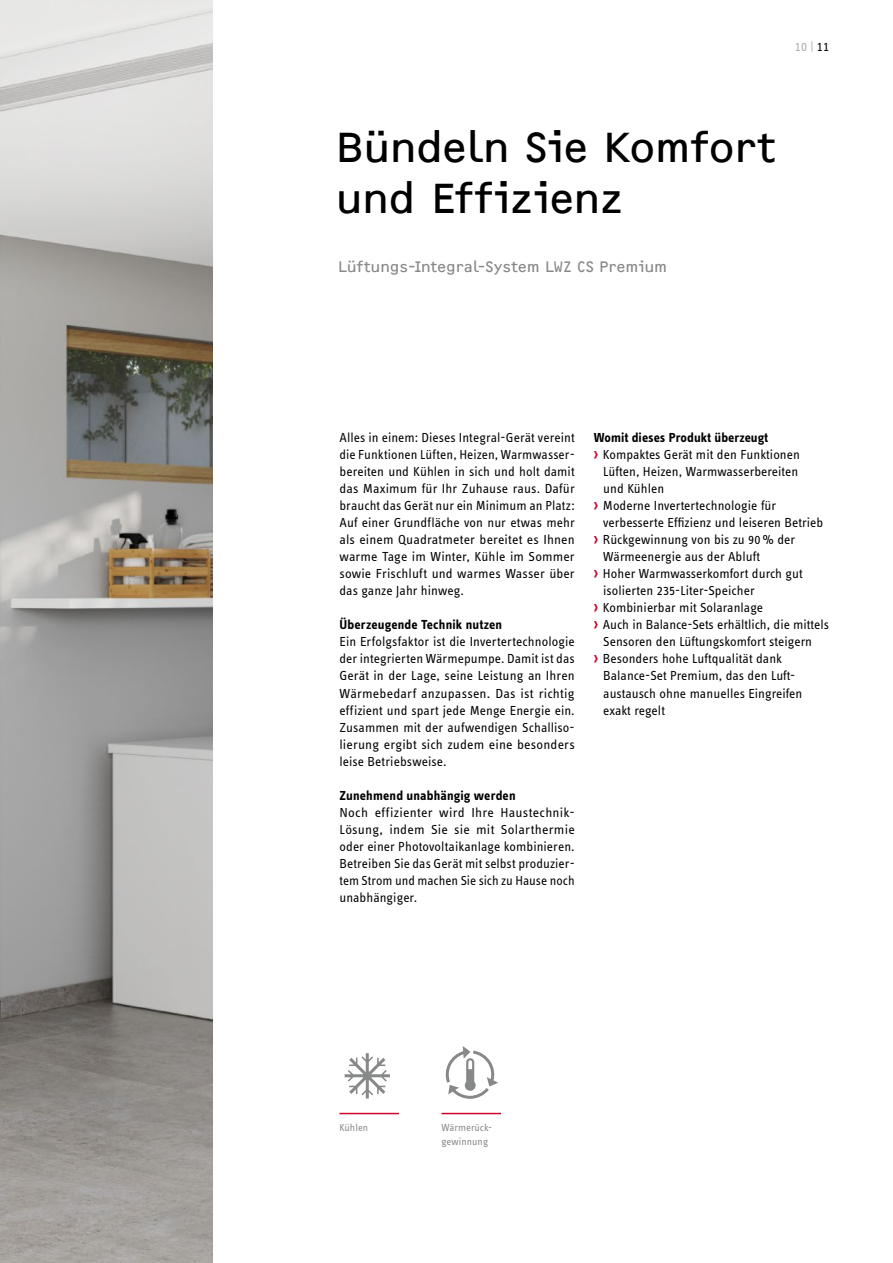
<style>
.page{position:relative;width:893px;height:1263px;background:#fff}
.page>*{position:absolute;margin:0;border:0;box-sizing:border-box;transform-origin:0 0}
.t1{font:43.5px/51px "F2 FOCR Bczyk Com";letter-spacing:-.005em;color:#000}
.t2{font:15.75px "F2 FOCR Bczyk Com";color:#878988}
.t3{font:13.5px/17px "STE Info Text";letter-spacing:.005em;color:#000;text-align:justify}
.t4{font:700 13.5px "STE Info Text";letter-spacing:.01em;color:#000}
.t5{font:13.5px "STE Info Text";color:#abadad}
.t6{font:10.5px/13.5px "STE Info Text";letter-spacing:.005em;color:#878988}
.s1{color:#000}
.s2{font-family:"F2 FOCR Bczyk Com";font-size:16.5px;color:#cf002a}
</style>
<div class="page">
<img style="left:0;top:0;width:212px;height:1263px">
<svg style="left:345px;top:1053px;width:45px;height:45px"></svg>
<svg style="left:445px;top:1046px;width:53px;height:53px"></svg>
<hr style="left:339px;top:1113px;width:60px;height:1px;background:#cf002a">
<hr style="left:441px;top:1113px;width:60px;height:1px;background:#cf002a">
<p class="t5" style="left:795px;top:39px;width:36px">10 | <span class="s1">11</span></p>
<h1 class="t1" style="left:335px;top:122px;width:441px">Bündeln Sie Komfort und Effizienz</h1>
<p class="t2" style="left:338px;top:258px;width:331px">Lüftungs-Integral-System LWZ CS Premium</p>
<p class="t3" style="left:339px;top:429px;width:237px">Alles in einem: Dieses Integral-Gerät vereint die Funktionen Lüften, Heizen, Warmwasser&shy;bereiten und Kühlen in sich und holt damit das Maximum für Ihr Zuhause raus. Dafür braucht das Gerät nur ein Minimum an Platz:<br>Auf einer Grundfläche von nur etwas mehr als einem Quadratmeter bereitet es Ihnen warme Tage im Winter, Kühle im Sommer sowie Frischluft und warmes Wasser über das ganze Jahr hinweg.</p>
<p class="t4" style="left:339px;top:617px;width:164px">Überzeugende Technik nutzen</p>
<p class="t3" style="left:339px;top:633px;width:237px">Ein Erfolgsfaktor ist die Invertertechnologie der integrierten Wärmepumpe. Damit ist das Gerät in der Lage, seine Leistung an Ihren Wärmebedarf anzupassen. Das ist richtig effizient und spart jede Menge Energie ein.<br>Zusammen mit der aufwendigen Schalliso&shy;lierung ergibt sich zudem eine besonders leise Betriebsweise.</p>
<p class="t4" style="left:339px;top:787px;width:178px">Zunehmend unabhängig werden</p>
<p class="t3" style="left:339px;top:803px;width:237px;text-align:left">Noch effizienter wird Ihre Haustechnik-Lösung, indem Sie sie mit Solarthermie oder einer Photovoltaikanlage kombinieren.<br>Betreiben Sie das Gerät mit selbst produzier&shy;tem Strom und machen Sie sich zu Hause noch unabhängiger.</p>
<p class="t4" style="left:594px;top:430px;width:176px">Womit dieses Produkt überzeugt</p>
<p class="t3" style="left:594px;top:446px;width:208px"><span class="s2">›</span> Kompaktes Gerät mit den Funktionen</p>
<p class="t3" style="left:603px;top:463px;width:197px">Lüften, Heizen, Warmwasserbereiten</p>
<p class="t3" style="left:603px;top:480px;width:63px">und Kühlen</p>
<p class="t3" style="left:594px;top:497px;width:184px"><span class="s2">›</span> Moderne Invertertechnologie für</p>
<p class="t3" style="left:603px;top:514px;width:221px">verbesserte Effizienz und leiseren Betrieb</p>
<p class="t3" style="left:594px;top:531px;width:203px"><span class="s2">›</span> Rückgewinnung von bis zu 90% der</p>
<p class="t3" style="left:603px;top:548px;width:158px">Wärmeenergie aus der Abluft</p>
<p class="t3" style="left:594px;top:565px;width:210px"><span class="s2">›</span> Hoher Warmwasserkomfort durch gut</p>
<p class="t3" style="left:603px;top:582px;width:153px">isolierten 235-Liter-Speicher</p>
<p class="t3" style="left:594px;top:599px;width:171px"><span class="s2">›</span> Kombinierbar mit Solaranlage</p>
<p class="t3" style="left:594px;top:616px;width:237px"><span class="s2">›</span> Auch in Balance-Sets erhältlich, die mittels</p>
<p class="t3" style="left:603px;top:633px;width:210px">Sensoren den Lüftungskomfort steigern</p>
<p class="t3" style="left:594px;top:650px;width:190px"><span class="s2">›</span> Besonders hohe Luftqualität dank</p>
<p class="t3" style="left:603px;top:667px;width:194px">Balance-Set Premium, das den Luft-</p>
<p class="t3" style="left:603px;top:684px;width:201px">austausch ohne manuelles Eingreifen</p>
<p class="t3" style="left:603px;top:701px;width:63px">exakt regelt</p>
<p class="t6" style="left:339px;top:1121px;width:30px">Kühlen</p>
<p class="t6" style="left:441px;top:1121px;width:52px">Wärmerück&shy;gewinnung</p>
</div>
